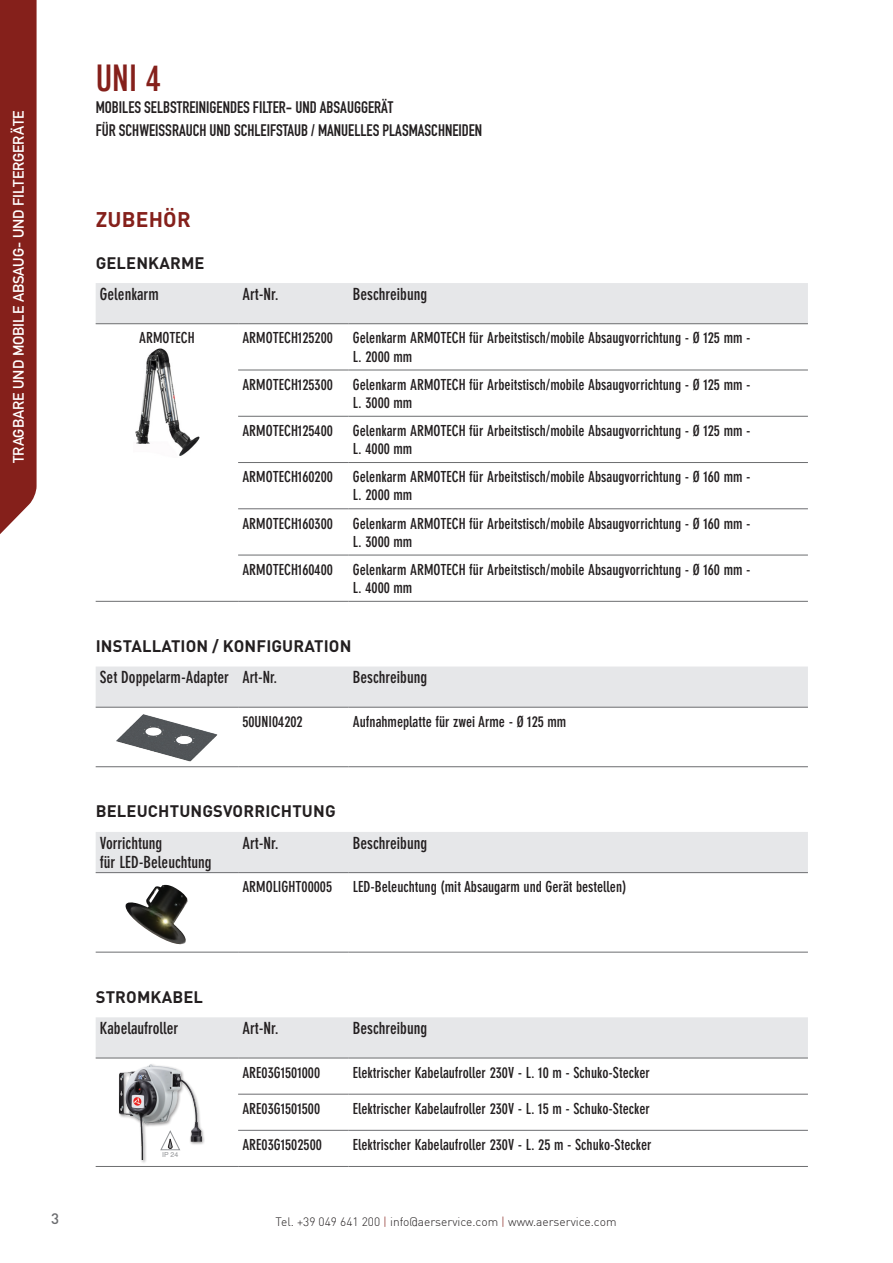
<style>
.page{position:relative;width:893px;height:1263px;background:#fff}
.page>*{position:absolute;margin:0;border:0;box-sizing:border-box;transform-origin:0 0}
.t1{font:700 condensed 36px "DIN Neuzeit Grotesk";color:#85201b}
.t2{font:700 21px "DIN Pro";letter-spacing:.01em;color:#85201b}
.t3{font:700 condensed 16.5px "DIN Neuzeit Grotesk";color:#231f20}
.t4{font:16.5px "DIN Engschrift Alternate";color:#231f20}
.Titoletti{font:700 16.5px "DIN Pro";letter-spacing:.01em;color:#231f20}
.t5{font:700 condensed 16.5px "DIN Neuzeit Grotesk";color:#231f20;scale:.96 1}
.t6{font:700 condensed 15px "DIN Neuzeit Grotesk";color:#231f20}
.t7{font:15px "DIN Mittelschrift";color:#fff}
.t8{font:500 15px "DIN Pro";color:#6c6d70}
.t9{font:300 12px "DIN";color:#231f20}
.t10{font:6.9px "Helvetica";color:#939598}
.s1{color:#85201b}
</style>
<div class="page">
<div style="left:0;top:0;width:37px;height:534px;background:#85201b"></div>
<div style="left:96px;top:283px;width:712px;height:40px;background:#e6e7e9"></div>
<hr style="left:238px;top:462px;width:111px;height:1px;background:#6c6d70">
<hr style="left:238px;top:508px;width:111px;height:1px;background:#6c6d70">
<hr style="left:238px;top:555px;width:111px;height:1px;background:#6c6d70">
<hr style="left:349px;top:462px;width:459px;height:1px;background:#6c6d70">
<hr style="left:349px;top:508px;width:459px;height:1px;background:#6c6d70">
<hr style="left:349px;top:555px;width:459px;height:1px;background:#6c6d70">
<hr style="left:238px;top:323px;width:111px;height:1px;background:#6c6d70">
<hr style="left:349px;top:323px;width:459px;height:1px;background:#6c6d70">
<hr style="left:238px;top:370px;width:111px;height:1px;background:#6c6d70">
<hr style="left:349px;top:370px;width:459px;height:1px;background:#6c6d70">
<hr style="left:238px;top:416px;width:111px;height:1px;background:#6c6d70">
<hr style="left:349px;top:416px;width:459px;height:1px;background:#6c6d70">
<hr style="left:96px;top:601px;width:142px;height:1px;background:#6c6d70">
<hr style="left:238px;top:601px;width:111px;height:1px;background:#6c6d70">
<hr style="left:349px;top:601px;width:459px;height:1px;background:#6c6d70">
<hr style="left:96px;top:323px;width:142px;height:1px;background:#6c6d70">
<img style="left:135px;top:348px;width:65px;height:108px">
<div style="left:96px;top:666px;width:712px;height:41px;background:#e6e7e9"></div>
<hr style="left:96px;top:707px;width:142px;height:1px;background:#6c6d70">
<hr style="left:238px;top:707px;width:111px;height:1px;background:#6c6d70">
<hr style="left:349px;top:707px;width:459px;height:1px;background:#6c6d70">
<hr style="left:96px;top:766px;width:142px;height:1px;background:#6c6d70">
<hr style="left:238px;top:766px;width:111px;height:1px;background:#6c6d70">
<hr style="left:349px;top:766px;width:459px;height:1px;background:#6c6d70">
<img style="left:116px;top:714px;width:102px;height:48px">
<div style="left:96px;top:832px;width:712px;height:40px;background:#e6e7e9"></div>
<hr style="left:96px;top:872px;width:142px;height:1px;background:#6c6d70">
<hr style="left:238px;top:872px;width:111px;height:1px;background:#6c6d70">
<hr style="left:349px;top:872px;width:459px;height:1px;background:#6c6d70">
<hr style="left:96px;top:952px;width:142px;height:1px;background:#6c6d70">
<hr style="left:238px;top:952px;width:111px;height:1px;background:#6c6d70">
<hr style="left:349px;top:952px;width:459px;height:1px;background:#6c6d70">
<img style="left:125px;top:885px;width:63px;height:60px">
<div style="left:96px;top:1017px;width:712px;height:41px;background:#e6e7e9"></div>
<hr style="left:238px;top:1094px;width:111px;height:1px;background:#6c6d70">
<hr style="left:349px;top:1094px;width:459px;height:1px;background:#6c6d70">
<hr style="left:238px;top:1130px;width:111px;height:1px;background:#6c6d70">
<hr style="left:349px;top:1130px;width:459px;height:1px;background:#6c6d70">
<hr style="left:96px;top:1166px;width:142px;height:1px;background:#6c6d70">
<hr style="left:238px;top:1166px;width:111px;height:1px;background:#6c6d70">
<hr style="left:349px;top:1166px;width:459px;height:1px;background:#6c6d70">
<hr style="left:96px;top:1058px;width:142px;height:1px;background:#6c6d70">
<hr style="left:238px;top:1058px;width:111px;height:1px;background:#6c6d70">
<hr style="left:349px;top:1058px;width:459px;height:1px;background:#6c6d70">
<div style="left:118px;top:1063px;width:88px;height:101px;background:#231f20;opacity:.5"></div>
<img style="left:120px;top:1065px;width:81px;height:95px">
<p class="t7" style="left:10px;top:463px;width:354px;rotate:-90deg">TRAGBARE UND MOBILE ABSAUG- UND FILTERGERÄTE</p>
<p class="t1" style="left:96px;top:57px;width:67px">UNI 4</p>
<p class="t4" style="left:96px;top:98px;width:299px">MOBILES SELBSTREINIGENDES FILTER- UND ABSAUGGERÄT</p>
<p class="t4" style="left:96px;top:120px;width:388px">FÜR SCHWEISSRAUCH UND SCHLEIFSTAUB / MANUELLES PLASMASCHNEIDEN</p>
<p class="t2" style="left:96px;top:205px;width:96px">ZUBEHÖR</p>
<p class="Titoletti" style="left:96px;top:251px;width:110px">GELENKARME</p>
<p class="t3" style="left:100px;top:284px;width:60px">Gelenkarm</p>
<p class="t3" style="left:242px;top:284px;width:38px">Art-Nr.</p>
<p class="t3" style="left:353px;top:284px;width:76px">Beschreibung</p>
<p class="t6" style="left:139px;top:329px;width:57px">ARMOTECH</p>
<p class="t6" style="left:242px;top:329px;width:92px">ARMOTECH125200</p>
<p class="t6" style="left:353px;top:329px;width:399px">Gelenkarm ARMOTECH für Arbeitstisch/mobile Absaugvorrichtung - Ø 125 mm -</p>
<p class="t6" style="left:353px;top:347px;width:61px">L. 2000 mm</p>
<p class="t6" style="left:242px;top:376px;width:92px">ARMOTECH125300</p>
<p class="t6" style="left:353px;top:376px;width:399px">Gelenkarm ARMOTECH für Arbeitstisch/mobile Absaugvorrichtung - Ø 125 mm -</p>
<p class="t6" style="left:353px;top:394px;width:61px">L. 3000 mm</p>
<p class="t6" style="left:242px;top:422px;width:92px">ARMOTECH125400</p>
<p class="t6" style="left:353px;top:422px;width:399px">Gelenkarm ARMOTECH für Arbeitstisch/mobile Absaugvorrichtung - Ø 125 mm -</p>
<p class="t6" style="left:353px;top:440px;width:61px">L. 4000 mm</p>
<p class="t6" style="left:242px;top:468px;width:92px">ARMOTECH160200</p>
<p class="t6" style="left:353px;top:468px;width:399px">Gelenkarm ARMOTECH für Arbeitstisch/mobile Absaugvorrichtung - Ø 160 mm -</p>
<p class="t6" style="left:353px;top:486px;width:61px">L. 2000 mm</p>
<p class="t6" style="left:242px;top:514px;width:92px">ARMOTECH160300</p>
<p class="t6" style="left:353px;top:514px;width:399px">Gelenkarm ARMOTECH für Arbeitstisch/mobile Absaugvorrichtung - Ø 160 mm -</p>
<p class="t6" style="left:353px;top:532px;width:61px">L. 3000 mm</p>
<p class="t6" style="left:242px;top:561px;width:92px">ARMOTECH160400</p>
<p class="t6" style="left:353px;top:561px;width:399px">Gelenkarm ARMOTECH für Arbeitstisch/mobile Absaugvorrichtung - Ø 160 mm -</p>
<p class="t6" style="left:353px;top:579px;width:61px">L. 4000 mm</p>
<p class="Titoletti" style="left:96px;top:635px;width:257px">INSTALLATION / KONFIGURATION</p>
<p class="t3" style="left:100px;top:668px;width:131px">Set Doppelarm-Adapter</p>
<p class="t5" style="left:242px;top:668px;width:38px">Art-Nr.</p>
<p class="t3" style="left:353px;top:668px;width:76px">Beschreibung</p>
<p class="t6" style="left:242px;top:713px;width:62px">50UNI04202</p>
<p class="t6" style="left:353px;top:713px;width:215px">Aufnahmeplatte für zwei Arme - Ø 125 mm</p>
<p class="Titoletti" style="left:96px;top:800px;width:241px">BELEUCHTUNGSVORRICHTUNG</p>
<p class="t3" style="left:100px;top:833px;width:64px">Vorrichtung</p>
<p class="t3" style="left:100px;top:853px;width:113px">für LED-Beleuchtung</p>
<p class="t3" style="left:242px;top:833px;width:38px">Art-Nr.</p>
<p class="t3" style="left:353px;top:833px;width:76px">Beschreibung</p>
<p class="t6" style="left:242px;top:878px;width:91px">ARMOLIGHT00005</p>
<p class="t6" style="left:353px;top:878px;width:275px">LED-Beleuchtung (mit Absaugarm und Gerät bestellen)</p>
<p class="Titoletti" style="left:96px;top:986px;width:109px">STROMKABEL</p>
<p class="t3" style="left:100px;top:1018px;width:80px">Kabelaufroller</p>
<p class="t3" style="left:242px;top:1018px;width:38px">Art-Nr.</p>
<p class="t3" style="left:353px;top:1018px;width:76px">Beschreibung</p>
<p class="t10" style="left:162px;top:1148px;width:17px">IP 24</p>
<p class="t6" style="left:242px;top:1064px;width:79px">ARE03G1501000</p>
<p class="t6" style="left:353px;top:1064px;width:298px">Elektrischer Kabelaufroller 230V - L. 10 m - Schuko-Stecker</p>
<p class="t6" style="left:242px;top:1100px;width:79px">ARE03G1501500</p>
<p class="t6" style="left:353px;top:1100px;width:298px">Elektrischer Kabelaufroller 230V - L. 15 m - Schuko-Stecker</p>
<p class="t6" style="left:242px;top:1136px;width:81px">ARE03G1502500</p>
<p class="t6" style="left:353px;top:1136px;width:300px">Elektrischer Kabelaufroller 230V - L. 25 m - Schuko-Stecker</p>
<p class="t8" style="left:51px;top:1209px;width:9px">3</p>
<p class="t8" style="left:47px;top:1210px;width:17px">50</p>
<p class="t9" style="left:276px;top:1214px;width:342px">Tel. +39 049 641 200 <span class="s1">|</span> info@aerservice.com <span class="s1">|</span> www.aerservice.com</p>
</div>
